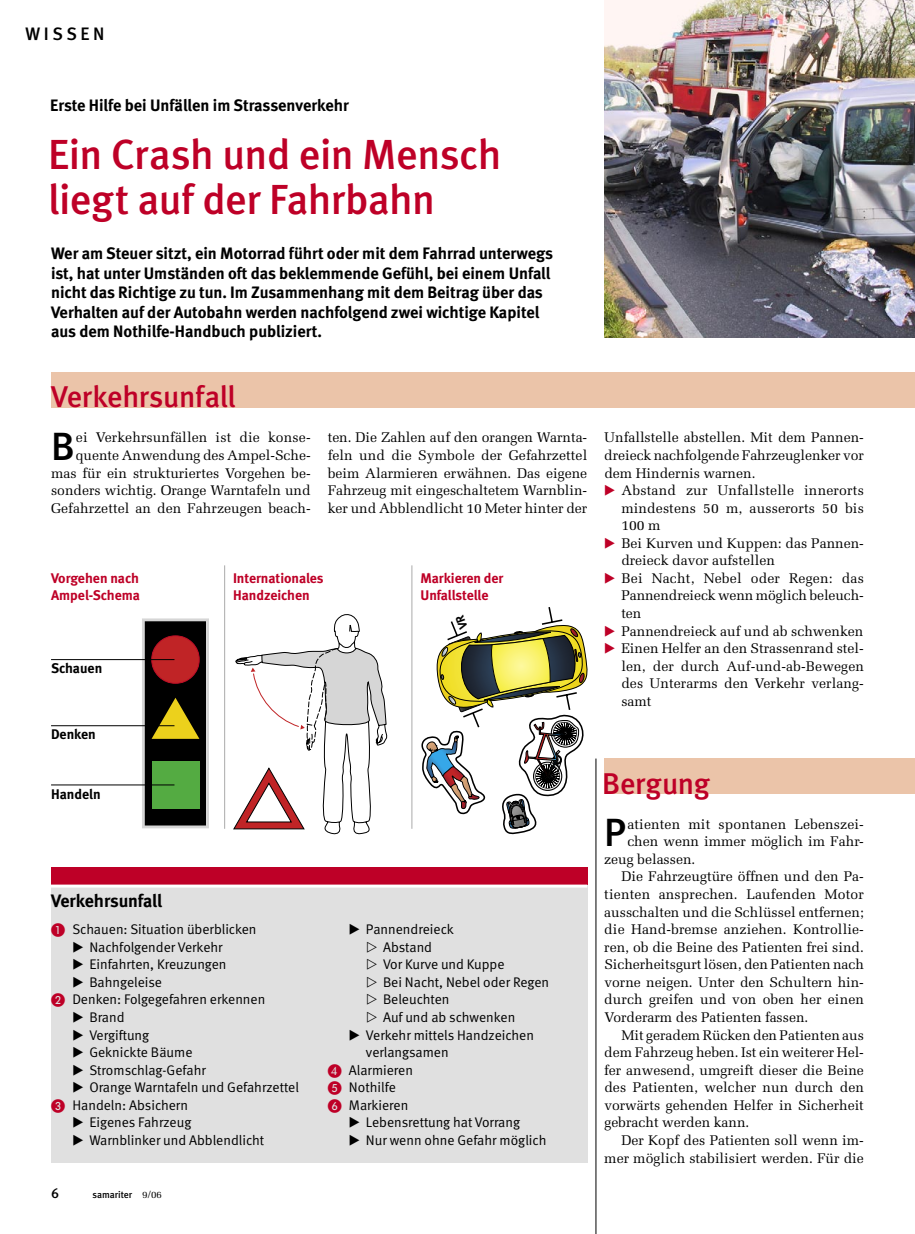
<style>
.page{position:relative;width:915px;height:1234px;background:#fff}
.page>*{position:absolute;margin:0;border:0;box-sizing:border-box;transform-origin:0 0}
.t1{font:500 42px/45px "Meta";letter-spacing:-.01em;color:#be0027}
.t2{font:39.3px "Meta Medium LF";color:#000}
.t3{font:500 30px "Meta";letter-spacing:-.005em;color:#be0027}
.t4{font:700 18px "Meta";letter-spacing:-.01em;color:#000}
.t5{font:500 18px "Meta";letter-spacing:.2em;color:#000}
.t6{font:700 16.5px/19.5px "Meta";color:#000}
.t7{font:13.95px/17.5px "Melior";color:#000;text-align:right}
.t8{font:13.95px "Meta Normal";color:#000}
.t9{font:700 13.95px/17.5px "Meta";color:#be0027}
.t10{font:700 13.95px "Meta";color:#000}
.t11{font:500 9.75px "Meta";color:#000}
.s1{font-family:"European Pi One";color:#be0027}
.s2{font-family:"European Pi Three"}
.s3{font-family:"Melior";font-weight:400}
.s4{font-family:"European Pi Three";color:#be0027}
</style>
<div class="page">
<img style="left:604px;top:0;width:310px;height:337px">
<div style="left:51px;top:372px;width:863px;height:35px;background:#ebc4a9"></div>
<svg style="left:142px;top:618px;width:67px;height:210px;background:#4f4629"></svg>
<svg style="left:233px;top:614px;width:154px;height:219px"></svg>
<hr style="left:51px;top:659px;width:123px;height:1px;background:#000">
<hr style="left:51px;top:725px;width:123px;height:1px;background:#000">
<hr style="left:51px;top:784px;width:123px;height:1px;background:#000">
<hr style="left:595px;top:758px;width:1px;height:475px;background:#000">
<div style="left:51px;top:874px;width:536px;height:288px;background:#e0e0e0"></div>
<div style="left:51px;top:867px;width:536px;height:17px;background:#be0027"></div>
<hr style="left:0;top:884px;width:587px;height:3px;background:#fff">
<hr style="left:224px;top:565px;width:1px;height:263px;background:#aaa">
<hr style="left:411px;top:565px;width:1px;height:263px;background:#aaa">
<div style="left:604px;top:758px;width:310px;height:35px;background:#ebc4a9"></div>
<svg style="left:421px;top:607px;width:167px;height:227px"></svg>
<p class="t5" style="left:26px;top:23px;width:80px">wissen</p>
<p class="t6" style="left:50px;top:95px;width:300px">Erste Hilfe bei Unfällen im Strassenverkehr</p>
<h1 class="t1" style="left:48px;top:131px;width:455px">Ein Crash und ein Mensch liegt auf der Fahrbahn</h1>
<p class="t6" style="left:51px;top:243px;width:503px">Wer am Steuer sitzt, ein Motorrad führt oder mit dem Fahrrad unterwegs ist, hat unter Umständen oft das beklemmende Gefühl, bei einem Unfall nicht das Richtige zu tun. Im Zusammenhang mit dem Beitrag über das Verhalten auf der Autobahn werden nachfolgend zwei wichtige Kapitel aus dem Nothilfe-Handbuch publiziert.</p>
<h3 class="t3" style="left:51px;top:379px;width:186px">Verkehrsunfall</h3>
<p class="t7" style="left:51px;top:429px;width:261px">ei Verkehrsunfällen ist die konse&shy;quente Anwendung des Ampel-Sche&shy;mas für ein strukturiertes Vorgehen be&shy;sonders wichtig. Orange Warntafeln und Gefahrzettel an den Fahrzeugen beach-</p>
<p class="t7" style="left:327px;top:429px;width:261px;text-align:justify">ten. Die Zahlen auf den orangen Warnta&shy;feln und die Symbole der Gefahrzettel beim Alarmieren erwähnen. Das eigene Fahrzeug mit eingeschaltetem Warnblin&shy;ker und Abblendlicht 10 Meter hinter der</p>
<h2 class="t2" style="left:51px;top:423px;width:25px">B</h2>
<p class="t9" style="left:51px;top:569px;width:90px">Vorgehen nach<br>Ampel-Schema</p>
<p class="t9" style="left:233px;top:569px;width:92px">Internationales<br>Handzeichen</p>
<p class="t10" style="left:51px;top:660px;width:53px">Schauen</p>
<p class="t10" style="left:51px;top:726px;width:46px">Denken</p>
<p class="t10" style="left:51px;top:785px;width:51px">Handeln</p>
<p class="t9" style="left:420px;top:569px;width:84px">Markieren der<br>Unfallstelle</p>
<p class="t4" style="left:51px;top:890px;width:113px">Verkehrsunfall</p>
<p class="t8" style="left:51px;top:921px;width:207px"><span class="s1">A</span> Schauen: Situation überblicken</p>
<p class="t8" style="left:72px;top:938px;width:152px"><span class="s2">E</span> Nachfolgender Verkehr</p>
<p class="t8" style="left:72px;top:956px;width:156px"><span class="s2">E</span> Einfahrten, Kreuzungen</p>
<p class="t8" style="left:72px;top:973px;width:91px"><span class="s2">E</span> Bahngeleise</p>
<p class="t8" style="left:51px;top:991px;width:216px"><span class="s1">B</span> Denken: Folgegefahren erkennen</p>
<p class="t8" style="left:72px;top:1008px;width:54px"><span class="s2">E</span> Brand</p>
<p class="t8" style="left:72px;top:1026px;width:78px"><span class="s2">E</span> Vergiftung</p>
<p class="t8" style="left:72px;top:1043px;width:122px"><span class="s2">E</span> Geknickte Bäume</p>
<p class="t8" style="left:72px;top:1061px;width:135px"><span class="s2">E</span> Stromschlag-Gefahr</p>
<p class="t8" style="left:72px;top:1079px;width:228px"><span class="s2">E</span> Orange Warntafeln und Gefahrzettel</p>
<p class="t8" style="left:51px;top:1096px;width:138px"><span class="s1">C</span> Handeln: Absichern</p>
<p class="t8" style="left:72px;top:1114px;width:120px"><span class="s2">E</span> Eigenes Fahrzeug</p>
<p class="t8" style="left:72px;top:1131px;width:193px"><span class="s2">E</span> Warnblinker und Abblendlicht</p>
<p class="t11" style="left:92px;top:1188px;width:71px">samariter <span class="s3">9/06</span></p>
<p class="t8" style="left:349px;top:921px;width:106px"><span class="s2">E</span> Pannendreieck</p>
<p class="t8" style="left:366px;top:938px;width:68px"><span class="s2">E</span> Abstand</p>
<p class="t8" style="left:366px;top:956px;width:140px"><span class="s2">E</span> Vor Kurve und Kuppe</p>
<p class="t8" style="left:366px;top:973px;width:185px"><span class="s2">E</span> Bei Nacht, Nebel oder Regen</p>
<p class="t8" style="left:366px;top:991px;width:85px"><span class="s2">E</span> Beleuchten</p>
<p class="t8" style="left:366px;top:1008px;width:151px"><span class="s2">E</span> Auf und ab schwenken</p>
<p class="t8" style="left:349px;top:1026px;width:186px"><span class="s2">E</span> Verkehr mittels Handzeichen</p>
<p class="t8" style="left:366px;top:1043px;width:84px">verlangsamen</p>
<p class="t8" style="left:327px;top:1061px;width:87px"><span class="s1">D</span> Alarmieren</p>
<p class="t8" style="left:327px;top:1079px;width:70px"><span class="s1">E</span> Nothilfe</p>
<p class="t8" style="left:327px;top:1096px;width:82px"><span class="s1">F</span> Markieren</p>
<p class="t8" style="left:349px;top:1114px;width:172px"><span class="s2">E</span> Lebensrettung hat Vorrang</p>
<p class="t8" style="left:349px;top:1131px;width:199px"><span class="s2">E</span> Nur wenn ohne Gefahr möglich</p>
<p class="t7" style="left:604px;top:429px;width:261px">Unfallstelle abstellen. Mit dem Pannen-</p>
<p class="t7" style="left:604px;top:446px;width:261px">dreieck nachfolgende Fahrzeuglenker vor</p>
<p class="t7" style="left:604px;top:464px;width:153px">dem Hindernis warnen.</p>
<p class="t7" style="left:604px;top:481px;width:261px"><span class="s4">E</span> Abstand zur Unfallstelle innerorts</p>
<p class="t7" style="left:621px;top:499px;width:244px">mindestens 50 m, ausserorts 50 bis</p>
<p class="t7" style="left:621px;top:516px;width:41px">100 m</p>
<p class="t7" style="left:604px;top:534px;width:261px"><span class="s4">E</span> Bei Kurven und Kuppen: das Pannen-</p>
<p class="t7" style="left:621px;top:551px;width:155px">dreieck davor aufstellen</p>
<p class="t7" style="left:604px;top:569px;width:261px"><span class="s4">E</span> Bei Nacht, Nebel oder Regen: das</p>
<p class="t7" style="left:621px;top:587px;width:244px">Pannendreieck wenn möglich beleuch-</p>
<p class="t7" style="left:621px;top:604px;width:22px">ten</p>
<p class="t7" style="left:604px;top:622px;width:260px"><span class="s4">E</span> Pannendreieck auf und ab schwenken</p>
<p class="t7" style="left:604px;top:639px;width:261px"><span class="s4">E</span> Einen Helfer an den Strassenrand stel-</p>
<p class="t7" style="left:621px;top:657px;width:244px">len, der durch Auf-und-ab-Bewegen</p>
<p class="t7" style="left:621px;top:674px;width:244px">des Unterarms den Verkehr verlang-</p>
<p class="t7" style="left:621px;top:692px;width:32px">samt</p>
<h3 class="t3" style="left:602px;top:765px;width:109px">Bergung</h3>
<h2 class="t2" style="left:604px;top:809px;width:23px">P</h2>
<p class="t7" style="left:627px;top:815px;width:238px">atienten mit spontanen Lebenszei-</p>
<p class="t7" style="left:627px;top:832px;width:238px">chen wenn immer möglich im Fahr-</p>
<p class="t7" style="left:604px;top:850px;width:93px">zeug belassen.</p>
<p class="t7" style="left:621px;top:867px;width:243px">Die Fahrzeugtüre öffnen und den Pa-</p>
<p class="t7" style="left:604px;top:885px;width:261px">tienten ansprechen. Laufenden Motor</p>
<p class="t7" style="left:604px;top:902px;width:261px">ausschalten und die Schlüssel entfernen;</p>
<p class="t7" style="left:604px;top:920px;width:261px">die Hand-bremse anziehen. Kontrollie-</p>
<p class="t7" style="left:604px;top:938px;width:261px">ren, ob die Beine des Patienten frei sind.</p>
<p class="t7" style="left:604px;top:955px;width:261px">Sicherheitsgurt lösen, den Patienten nach</p>
<p class="t7" style="left:604px;top:973px;width:261px">vorne neigen. Unter den Schultern hin-</p>
<p class="t7" style="left:604px;top:990px;width:261px">durch greifen und von oben her einen</p>
<p class="t7" style="left:604px;top:1008px;width:205px">Vorderarm des Patienten fassen.</p>
<p class="t7" style="left:621px;top:1025px;width:244px">Mit geradem Rücken den Patienten aus</p>
<p class="t7" style="left:604px;top:1043px;width:261px">dem Fahrzeug heben. Ist ein weiterer Hel-</p>
<p class="t7" style="left:604px;top:1060px;width:261px">fer anwesend, umgreift dieser die Beine</p>
<p class="t7" style="left:604px;top:1078px;width:261px">des Patienten, welcher nun durch den</p>
<p class="t7" style="left:604px;top:1096px;width:261px">vorwärts gehenden Helfer in Sicherheit</p>
<p class="t7" style="left:604px;top:1113px;width:146px">gebracht werden kann.</p>
<p class="t7" style="left:621px;top:1131px;width:244px">Der Kopf des Patienten soll wenn im-</p>
<p class="t7" style="left:604px;top:1148px;width:261px">mer möglich stabilisiert werden. Für die</p>
</div>
